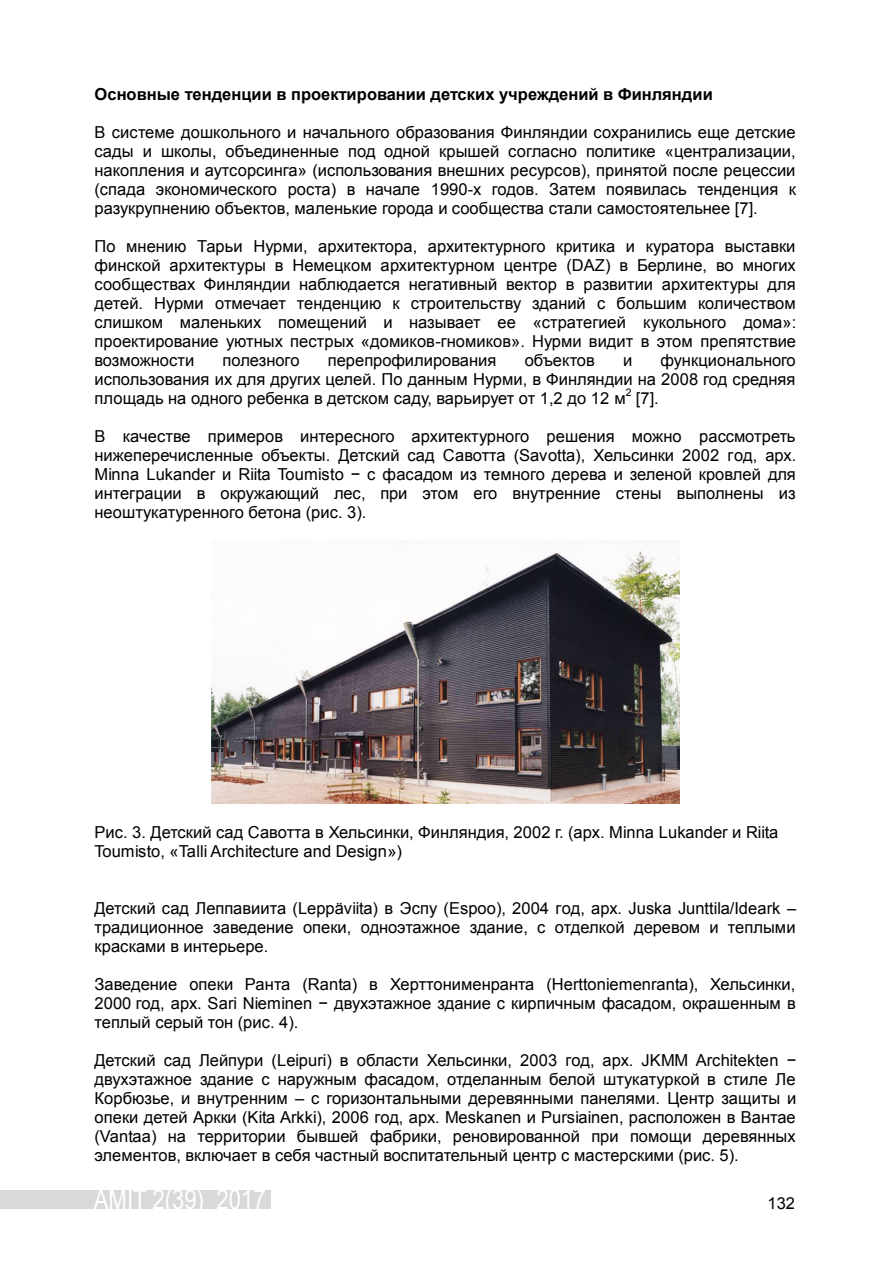
<style>
.page{position:relative;width:893px;height:1263px;background:#fff}
.page>*{position:absolute;margin:0;border:0;box-sizing:border-box;transform-origin:0 0}
.t1{font:27px "Arial Narrow";color:#fff}
.t2{font:16.5px/18.9px "Arial";color:#000;text-align:justify}
.t3{font:700 16.5px "Arial";color:#000}
.t4{font:16.5px "Arial";color:#000}
.t5{font:10.5px "Arial";color:#000}
.s1{font-style:inherit}
</style>
<div class="page">
<div style="left:0;top:1190px;width:271px;height:19px;background:#d9d9d9"></div>
<img style="left:211px;top:550px;width:468px;height:253px">
<p class="t3" style="left:95px;top:83px;width:620px">Основные тенденции в проектировании детских учреждений в Финляндии</p>
<p class="t2" style="left:95px;top:123px;width:703px">В системе дошкольного и начального образования Финляндии сохранились еще детские сады и школы, объединенные под одной крышей согласно политике «централизации, накопления и аутсорсинга» (использования внешних ресурсов), принятой после рецессии (спада экономического роста) в начале <span class="s1">1990-</span>х годов. Затем появилась тенденция к разукрупнению объектов, маленькие города и сообщества стали самостоятельнее [7].</p>
<p class="t2" style="left:95px;top:237px;width:703px">По мнению Тарьи Нурми, архитектора, архитектурного критика и куратора выставки финской архитектуры в Немецком архитектурном центре (DAZ) в Берлине, во многих сообществах Финляндии наблюдается негативный вектор в развитии архитектуры для детей. Нурми отмечает тенденцию к строительству зданий с большим количеством слишком маленьких помещений и называет ее «стратегией кукольного дома»: проектирование уютных пестрых «домиков<span class="s1">-</span>гномиков». Нурми видит в этом препятствие возможности</p>
<p class="t2" style="left:223px;top:351px;width:78px">полезного</p>
<p class="t2" style="left:328px;top:351px;width:170px">перепрофилирования</p>
<p class="t2" style="left:525px;top:351px;width:72px">объектов</p>
<p class="t2" style="left:623px;top:351px;width:11px">и</p>
<p class="t2" style="left:95px;top:351px;width:703px;text-indent:566px">функционального использования их для других целей. По данным Нурми, в Финляндии на 2008 год средняя площадь на одного ребенка в детском саду, варьирует от 1,2 до 12 м</p>
<p class="t5" style="left:626px;top:386px;width:7px">2</p>
<p class="t4" style="left:636px;top:387px;width:24px">[7].</p>
<p class="t2" style="left:95px;top:427px;width:703px">В качестве примеров интересного архитектурного решения можно рассмотреть нижеперечисленные объекты. Детский сад Савотта (Savotta), Хельсинки 2002 год, арх.<br>Minna Lukander и Riita Toumisto − c фасадом из темного дерева и зеленой кровлей для интеграции в окружающий лес, при этом его внутренние стены выполнены из неоштукатуренного бетона (рис. 3).</p>
<p class="t2" style="left:95px;top:823px;width:685px">Рис. 3. Детский сад Савотта в Хельсинки, Финляндия, 2002 г. (арх. Minna Lukander и Riita<br><span class="s1">Toumisto</span>, «<span class="s1">Talli Architecture and Design</span>»<span class="s1">)</span></p>
<p class="t2" style="left:95px;top:899px;width:703px">Детский сад Леппавиита (Leppäviita) в Эспу (Espoo), 2004 год, арх. Juska Junttila/Ideark – традиционное заведение опеки, одноэтажное здание, с отделкой деревом и теплыми красками в интерьере.</p>
<p class="t2" style="left:95px;top:975px;width:703px">Заведение опеки Ранта (Ranta) в Херттонименранта (Herttoniemenranta), Хельсинки, <span class="s1">2000</span> год, арх. Sari Nieminen − двухэтажное здание с кирпичным фасадом, окрашенным в теплый серый тон (рис. 4).</p>
<p class="t2" style="left:95px;top:1051px;width:703px">Детский сад Лейпури (Leipuri) в области Хельсинки, 2003 год, арх. JKMM Architekten − двухэтажное здание с наружным фасадом, отделанным белой штукатуркой в стиле Ле Корбюзье, и внутренним – с горизонтальными деревянными панелями. Центр защиты и опеки детей Аркки (Kita Arkki), 2006 год, арх. Meskanen и Pursiainen, расположен в Вантае <span class="s1">(Va</span>ntaa) на территории бывшей фабрики, реновированной при помощи деревянных элементов, включает в себя частный воспитательный центр с мастерскими (рис. 5).</p>
<h1 class="t1" style="left:94px;top:1180px;width:173px">AMIT 2(39) 2017</h1>
<p class="t4" style="left:767px;top:1192px;width:29px">132</p>
</div>
